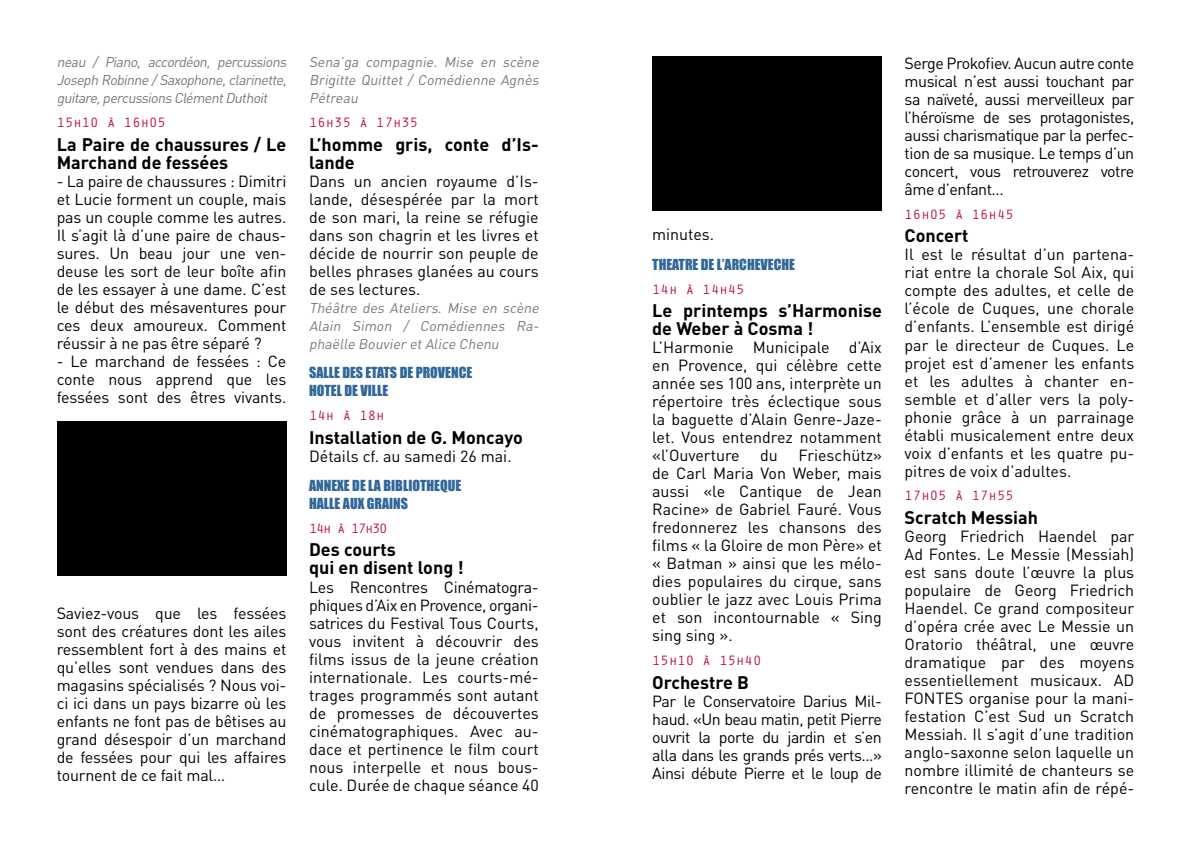
<style>
.page{position:relative;width:1191px;height:851px;background:#fff}
.page>*{position:absolute;margin:0;border:0;box-sizing:border-box;transform-origin:0 0}
.t1{font:700 18px/18px "DIN Pro";color:#000}
.t2{font:16px/18px "DIN Pro";letter-spacing:-.01em;color:#000;text-align:justify}
.t3{font:italic 14px/18px "DIN Pro";color:#7e7675;text-align:justify}
.t4{font:14px/18px "Impact";color:#30679b}
.t5{font:14px "Orator Std";color:#bd0d3d}
.t6{font:14px "Orator Std";letter-spacing:-.1em;color:#bd0d3d}
</style>
<div class="page">
<div style="left:57px;top:421px;width:229px;height:154px;background:#000"></div>
<div style="left:652px;top:57px;width:230px;height:154px;background:#000"></div>
<p class="t3" style="left:57px;top:53px;width:234px">neau / Piano, accordéon, percussions Joseph Robinne/Saxophone,clarinette, guitare,percussionsClémentDuthoit</p>
<p class="t5" style="left:57px;top:112px;width:111px">15h10 à 16h05</p>
<p class="t1" style="left:57px;top:134px;width:231px">La Paire de chaussures / Le<br>Marchand de fessées</p>
<p class="t2" style="left:57px;top:171px;width:231px">- La paire de chaussures : Dimitri et Lucie forment un couple, mais pas un couple comme les autres.<br>Il s’agit là d’une paire de chaus&shy;sures. Un beau jour une ven&shy;deuse les sort de leur boîte afin de les essayer à une dame. C’est le début des mésaventures pour ces deux amoureux. Comment réussir à ne pas être séparé ?</p>
<p class="t2" style="left:57px;top:351px;width:231px">- Le marchand de fessées : Ce conte nous apprend que les fessées sont des êtres vivants.</p>
<p class="t2" style="left:57px;top:603px;width:231px">Saviez-vous que les fessées sont des créatures dont les ailes ressemblent fort à des mains et qu’elles sont vendues dans des magasins spécialisés ? Nous voi&shy;ci ici dans un pays bizarre où les enfants ne font pas de bêtises au grand désespoir d’un marchand de fessées pour qui les affaires tournent de ce fait mal…</p>
<p class="t3" style="left:309px;top:53px;width:234px">Sena’ga compagnie. Mise en scène Brigitte Quittet / Comédienne Agnès Pétreau</p>
<p class="t5" style="left:309px;top:112px;width:111px">16h35 à 17h35</p>
<p class="t1" style="left:309px;top:134px;width:231px">L’homme gris, conte d’Is&shy;lande</p>
<p class="t2" style="left:309px;top:171px;width:231px">Dans un ancien royaume d’Is&shy;lande, désespérée par la mort de son mari, la reine se réfugie dans son chagrin et les livres et décide de nourrir son peuple de belles phrases glanées au cours de ses lectures.</p>
<p class="t3" style="left:309px;top:298px;width:234px">Théâtre des Ateliers. Mise en scène Alain Simon / Comédiennes Ra&shy;phaëlle Bouvier etAlice Chenu</p>
<p class="t4" style="left:309px;top:363px;width:157px">SALLE DES ETATS DE PROVENCE<br>HOTEL DE VILLE</p>
<p class="t5" style="left:309px;top:405px;width:77px">14h à 18h</p>
<p class="t1" style="left:309px;top:427px;width:215px">Installation de G. Moncayo</p>
<p class="t2" style="left:309px;top:446px;width:204px">Détails cf. au samedi 26 mai.</p>
<p class="t4" style="left:309px;top:476px;width:146px">ANNEXE DE LA BIBLIOTHEQUE<br>HALLE AUX GRAINS</p>
<p class="t6" style="left:309px;top:518px;width:80px">14h à 17h30</p>
<p class="t1" style="left:309px;top:540px;width:156px">Des courts<br>qui en disent long !</p>
<p class="t2" style="left:309px;top:577px;width:231px">Les Rencontres Cinématogra&shy;phiques d’Aix en Provence, organi&shy;satrices du Festival Tous Courts, vous invitent à découvrir des films issus de la jeune création internationale. Les courts-mé&shy;trages programmés sont autant de promesses de découvertes cinématographiques. Avec au&shy;dace et pertinence le film court nous interpelle et nous bous&shy;cule. Durée de chaque séance 40</p>
<p class="t2" style="left:652px;top:225px;width:64px">minutes.</p>
<p class="t4" style="left:652px;top:255px;width:144px">THEATRE DE L’ARCHEVECHE</p>
<p class="t5" style="left:652px;top:279px;width:94px">14h à 14h45</p>
<p class="t1" style="left:652px;top:301px;width:231px">Le printemps s’Harmonise de Weber à Cosma !</p>
<p class="t2" style="left:652px;top:338px;width:231px">L’Harmonie Municipale d’Aix en Provence, qui célèbre cette année ses 100 ans, interprète un répertoire très éclectique sous la baguette d’Alain Genre-Jaze&shy;let. Vous entendrez notamment «l’Ouverture</p>
<p class="t2" style="left:652px;top:446px;width:231px;text-indent:146px">Frieschütz» de Carl Maria Von Weber, mais aussi «le Cantique de Jean Racine» de Gabriel Fauré. Vous fredonnerez les chansons des films « la Gloire de mon Père» et « Batman » ainsi que les mélo&shy;dies populaires du cirque, sans oublier le jazz avec Louis Prima et son incontournable « Sing sing sing ».</p>
<p class="t5" style="left:652px;top:650px;width:111px">15h10 à 15h40</p>
<p class="t1" style="left:652px;top:672px;width:98px">Orchestre B</p>
<p class="t2" style="left:652px;top:691px;width:231px">Par le Conservatoire Darius Mil&shy;haud. «Un beau matin, petit Pierre ouvrit la porte du jardin et s’en alla dans les grands prés verts...» Ainsi débute Pierre et le loup de</p>
<p class="t2" style="left:760px;top:446px;width:19px">du</p>
<p class="t2" style="left:904px;top:53px;width:231px">Serge Prokofiev. Aucun autre conte musical n’est aussi touchant par sa naïveté, aussi merveilleux par l’héroïsme de ses protagonistes, aussi charismatique par la perfec&shy;tion de sa musique. Le temps d’un concert, vous retrouverez votre âme d’enfant...</p>
<p class="t5" style="left:904px;top:204px;width:111px">16h05 à 16h45</p>
<p class="t1" style="left:904px;top:226px;width:65px">Concert</p>
<p class="t2" style="left:904px;top:245px;width:231px">Il est le résultat d’un partena&shy;riat entre la chorale Sol Aix, qui compte des adultes, et celle de l’école de Cuques, une chorale d’enfants. L’ensemble est dirigé par le directeur de Cuques. Le projet est d’amener les enfants et les adultes à chanter en&shy;semble et d’aller vers la poly&shy;phonie grâce à un parrainage établi musicalement entre deux voix d’enfants et les quatre pu&shy;pitres de voix d’adultes.</p>
<p class="t5" style="left:904px;top:485px;width:111px">17h05 à 17h55</p>
<p class="t1" style="left:904px;top:507px;width:135px">Scratch Messiah</p>
<p class="t2" style="left:904px;top:526px;width:231px">Georg Friedrich Haendel par Ad Fontes. Le Messie (Messiah) est sans doute l’œuvre la plus populaire de Georg Friedrich Haendel. Ce grand compositeur d’opéra crée avec Le Messie un Oratorio théâtral, une œuvre dramatique par des moyens essentiellement musicaux. AD FONTES organise pour la mani&shy;festation C’est Sud un Scratch Messiah. Il s’agit d’une tradition anglo-saxonne selon laquelle un nombre illimité de chanteurs se rencontre le matin afin de répé-</p>
</div>
